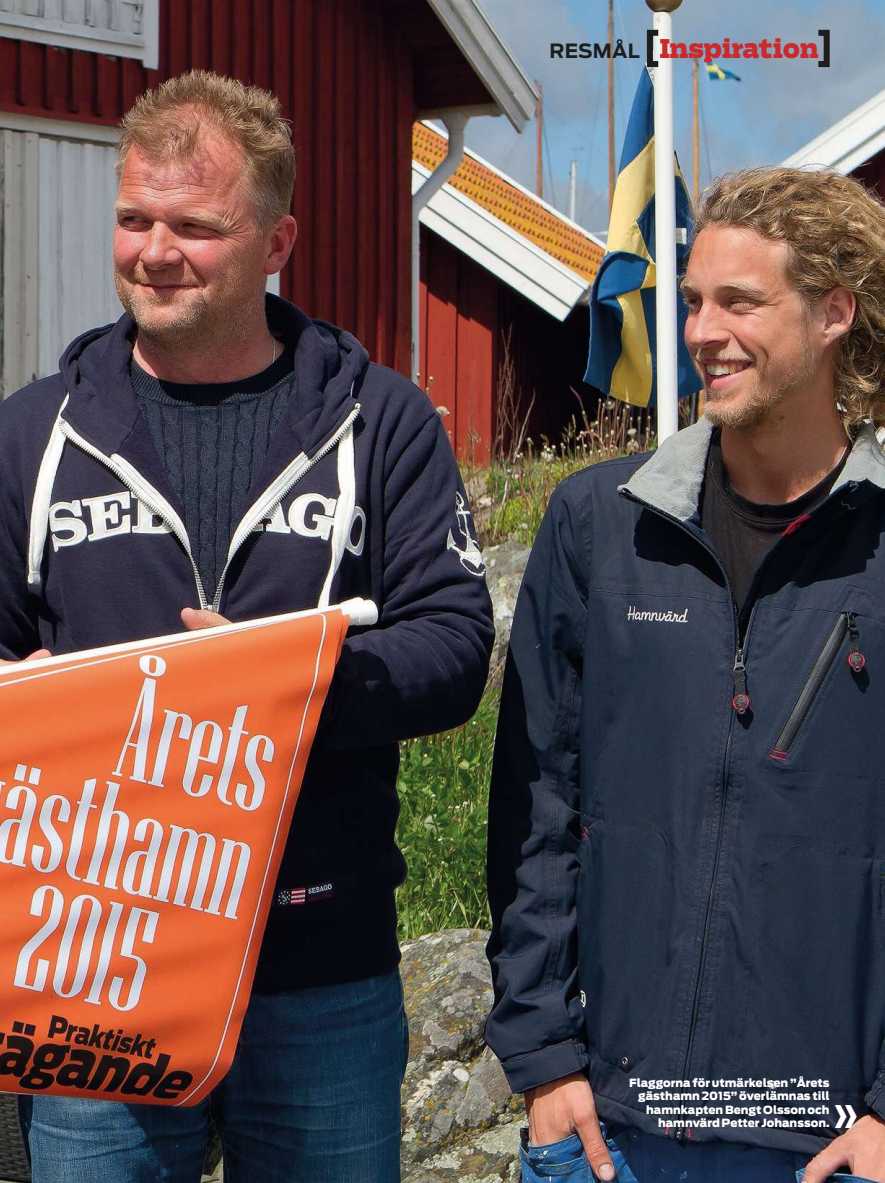
<style>
.page{position:relative;width:885px;height:1183px;background:#fff}
.page>*{position:absolute;margin:0;border:0;box-sizing:border-box;transform-origin:0 0}
.t1{font:700 40.5px "Antenna";color:#fff}
.t2{font:800 25.5px "Boomer Serif";color:#ca2a2e}
.t3{font:900 11.25px/13.5px "Antenna";color:#fff;text-align:right}
.s1{font-family:"Antenna";font-weight:700;font-size:19.5px;color:#1d1d1b}
</style>
<div class="page">
<img style="left:0;top:0;width:884px;height:1182px">
<div style="left:647px;top:30px;width:14px;height:37px;border:6px solid #1d1d1b"></div>
<div style="left:815px;top:30px;width:14px;height:37px;border:6px solid #1d1d1b"></div>
<h2 class="t2" style="left:549px;top:34px;width:270px"><span class="s1">RESMÅL</span> Inspiration</h2>
<p class="t3" style="left:629px;top:1076px;width:202px">Flaggorna för utmärkelsen ”Årets gästhamn 2015” överlämnas till hamnkapten Bengt olsson och hamnvärd Petter Johansson.</p>
<h1 class="t1" style="left:829px;top:1089px;width:33px">»</h1>
</div>
